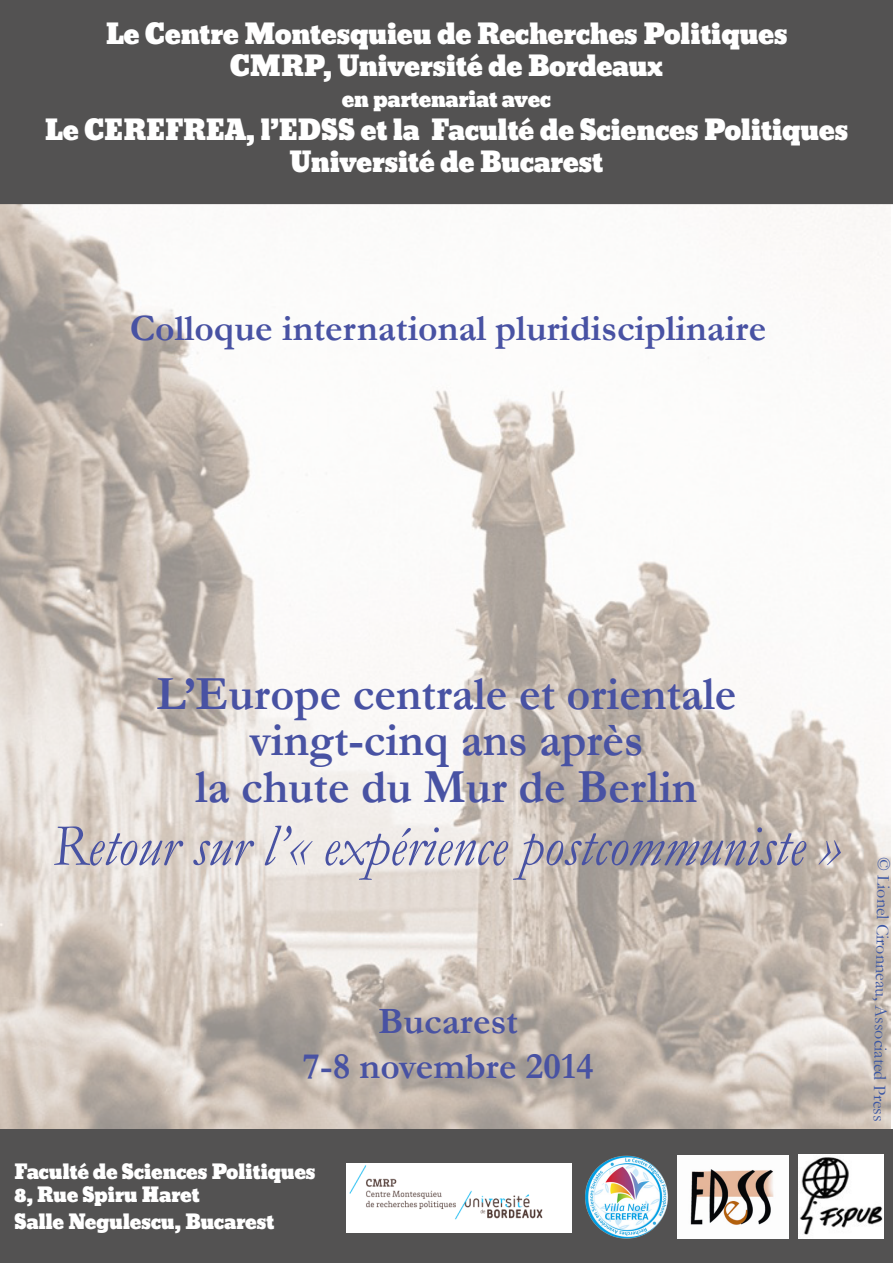
<style>
.page{position:relative;width:893px;height:1263px;background:#fff}
.page>*{position:absolute;margin:0;border:0;box-sizing:border-box;transform-origin:0 0}
.t1{font:italic 60px "Garamond";color:#4852a3;scale:.93 1}
.t2{font:700 48px "Garamond";color:#4852a3;scale:.96 1}
.t3{font:700 37.5px "Garamond";color:#4852a3}
.t4{font:27px "Bevan";letter-spacing:-.02em;color:#fff}
.t5{font:21px "Bevan";letter-spacing:-.02em;color:#fff}
.t6{font:19.5px "Bevan";letter-spacing:-.02em;color:#fff}
.t7{font:18px "Garamond";color:#3a56a5}
</style>
<div class="page">
<img style="left:0;top:204px;width:891px;height:925px">
<div style="left:0;top:1129px;width:893px;height:134px;background:#535252"></div>
<div style="left:1px;top:1px;width:891px;height:202px;background:#535252"></div>
<div style="left:0;top:0;width:893px;height:204px;border:2px solid #535252"></div>
<img style="left:347px;top:1163px;width:225px;height:69px">
<img style="left:798px;top:1154px;width:85px;height:81px">
<div style="left:0;top:1235px;width:893px;height:8px;background:#535252"></div>
<img style="left:586px;top:1154px;width:84px;height:85px">
<img style="left:677px;top:1155px;width:111px;height:84px">
<p class="t4" style="left:105px;top:13px;width:684px">Le Centre Montesquieu de Recherches Politiques</p>
<p class="t4" style="left:230px;top:44px;width:435px">CMRP, Université de Bordeaux</p>
<p class="t5" style="left:342px;top:83px;width:211px">en partenariat avec</p>
<p class="t4" style="left:45px;top:108px;width:805px">Le CEREFREA, l’EDSS et la Faculté de Sciences Politiques</p>
<p class="t4" style="left:290px;top:141px;width:315px">Université de Bucarest</p>
<p class="t3" style="left:130px;top:303px;width:638px">Colloque international pluridisciplinaire</p>
<p class="t2" style="left:156px;top:661px;width:606px">L’Europe centrale et orientale</p>
<p class="t2" style="left:250px;top:707px;width:411px">vingt-cinq ans après</p>
<p class="t2" style="left:196px;top:754px;width:524px">la chute du Mur de Berlin</p>
<p class="t1" style="left:52px;top:805px;width:849px">Retour sur l’« expérience postcommuniste »</p>
<p class="t3" style="left:378px;top:995px;width:141px">Bucarest</p>
<p class="t3" style="left:303px;top:1040px;width:292px">7-8 novembre 2014</p>
<p class="t6" style="left:14px;top:1156px;width:303px">Faculté de Sciences Politiques</p>
<p class="t6" style="left:14px;top:1179px;width:187px">8, Rue Spiru Haret</p>
<p class="t6" style="left:14px;top:1206px;width:262px">Salle Negulescu, Bucarest</p>
<p class="t7" style="left:896px;top:857px;width:266px;rotate:91deg">© Lionel Cironneau, Associated Press</p>
</div>
